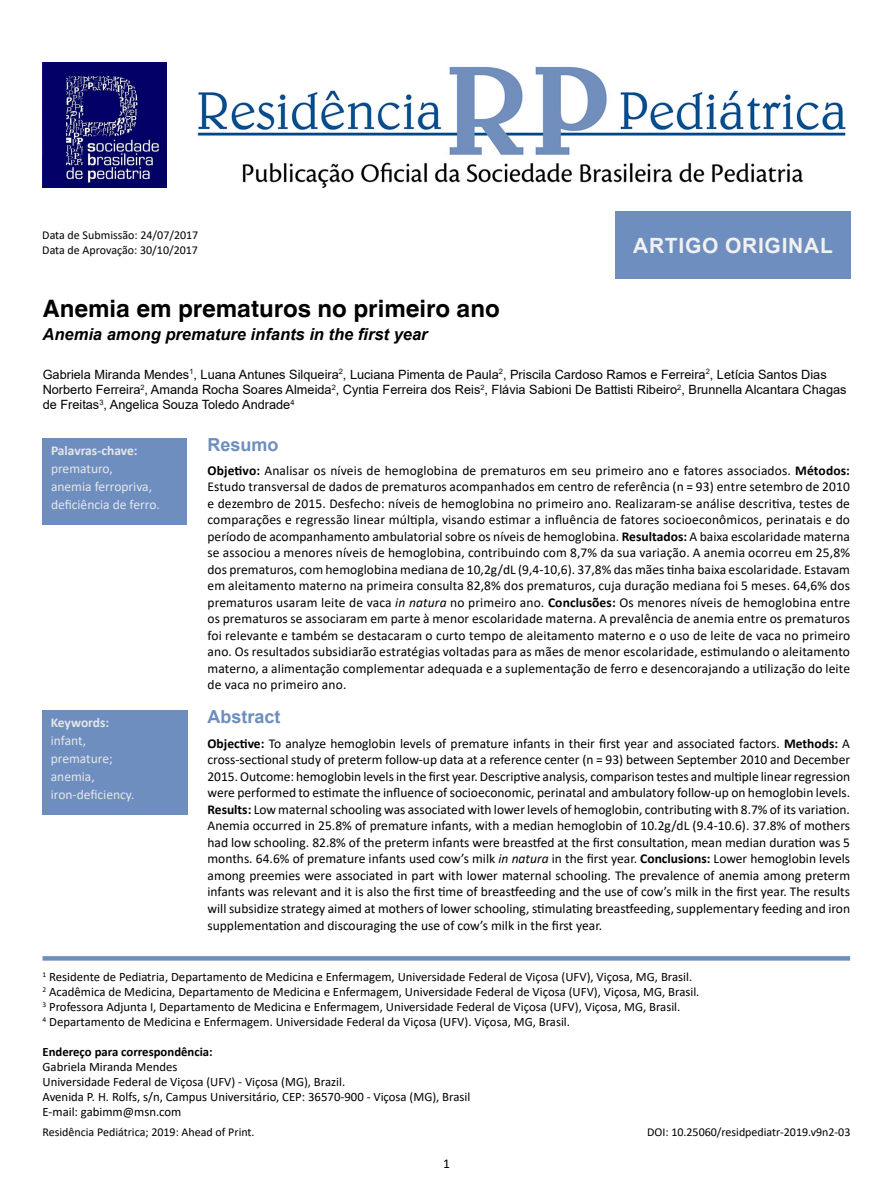
<style>
.page{position:relative;width:893px;height:1191px;background:#fff}
.page>*{position:absolute;margin:0;border:0;box-sizing:border-box;transform-origin:0 0}
.t1{font:700 24px "Helvetica World";color:#000}
.t2{font:700 21px "Arial";letter-spacing:.035em;color:#f1f1f2}
.t3{font:700 18px "Arial";color:#6e8ebf}
.t4{font:italic 700 16.5px "Arial";color:#000}
.t5{font:13.5px/16.5px "Calibri";color:#000;text-align:justify}
.t6{font:13.5px/18px "Calibri";color:#e6e7e8}
.t7{font:700 13.5px "Calibri";letter-spacing:-.005em;color:#e6e7e8}
.t8{font:12.75px/15px "Calibri";color:#000}
.t9{font:12.75px/15.3px "Arial";color:#000}
.t10{font:12.75px/15px "Calibri";color:#000101}
.t11{font:700 12.75px "Calibri";color:#000}
.t12{font:12px/15px "Calibri";color:#000}
.s1{font-weight:700}
.s2{font-style:italic}
</style>
<div class="page">
<svg style="left:43px;top:956px;width:807px;height:4px;fill:#6e8ebf"></svg>
<img style="left:197px;top:66px;width:649px;height:123px">
<img style="left:43px;top:62px;width:123px;height:126px">
<div style="left:43px;top:438px;width:144px;height:87px;background:#6e8ebf"></div>
<div style="left:42px;top:710px;width:145px;height:104px;background:#6e8ebf"></div>
<div style="left:615px;top:211px;width:235px;height:68px;background:#6e8ebf"></div>
<p class="t12" style="left:42px;top:227px;width:158px">Data de Submissão: 24/07/2017<br>Data de Aprovação: 30/10/2017</p>
<h1 class="t1" style="left:43px;top:295px;width:458px">Anemia em prematuros no primeiro ano</h1>
<p class="t4" style="left:43px;top:323px;width:387px">Anemia among premature infants in the first year</p>
<h2 class="t2" style="left:633px;top:231px;width:201px">ARTIGO ORIGINAL</h2>
<p class="t9" style="left:43px;top:366px;width:805px">Gabriela Miranda Mendes<sup>1</sup>, Luana Antunes Silqueira<sup>2</sup>, Luciana Pimenta de Paula<sup>2</sup>, Priscila Cardoso Ramos e Ferreira<sup>2</sup>, Letícia Santos Dias<br>Norberto Ferreira<sup>2</sup>, Amanda Rocha Soares Almeida<sup>2</sup>, Cyntia Ferreira dos Reis<sup>2</sup>, Flávia Sabioni De Battisti Ribeiro<sup>2</sup>, Brunnella Alcantara Chagas de Freitas<sup>3</sup>, Angelica Souza Toledo Andrade<sup>4</sup></p>
<p class="t7" style="left:51px;top:441px;width:88px">Palavras-chave:</p>
<p class="t6" style="left:51px;top:459px;width:110px">prematuro,<br>anemia ferropriva, deficiência de ferro.</p>
<p class="t7" style="left:51px;top:713px;width:60px">Keywords:</p>
<p class="t6" style="left:51px;top:731px;width:85px">infant, premature; anemia, iron-deficiency.</p>
<h3 class="t3" style="left:208px;top:432px;width:73px">Resumo</h3>
<p class="t5" style="left:208px;top:461px;width:644px"><span class="s1">Objetivo:</span> Analisar os níveis de hemoglobina de prematuros em seu primeiro ano e fatores associados. <span class="s1">Métodos:<br></span>Estudo transversal de dados de prematuros acompanhados em centro de referência (n = 93) entre setembro de 2010 e dezembro de 2015. Desfecho: níveis de hemoglobina no primeiro ano. Realizaram-se análise descritiva, testes de comparações e regressão linear múltipla, visando estimar a influência de fatores socioeconômicos, perinatais e do período de acompanhamento ambulatorial sobre os níveis de hemoglobina. <span class="s1">Resultados:</span> A baixa escolaridade materna se associou a menores níveis de hemoglobina, contribuindo com 8,7% da sua variação. A anemia ocorreu em 25,8% dos prematuros, com hemoglobina mediana de 10,2g/dL (9,4-10,6). 37,8% das mães tinha baixa escolaridade. Estavam em aleitamento materno na primeira consulta 82,8% dos prematuros, cuja duração mediana foi 5 meses. 64,6% dos prematuros usaram leite de vaca <span class="s2">in natura</span> no primeiro ano. <span class="s1">Conclusões:</span> Os menores níveis de hemoglobina entre os prematuros se associaram em parte à menor escolaridade materna. A prevalência de anemia entre os prematuros foi relevante e também se destacaram o curto tempo de aleitamento materno e o uso de leite de vaca no primeiro ano. Os resultados subsidiarão estratégias voltadas para as mães de menor escolaridade, estimulando o aleitamento materno, a alimentação complementar adequada e a suplementação de ferro e desencorajando a utilização do leite de vaca no primeiro ano.</p>
<h3 class="t3" style="left:208px;top:704px;width:75px">Abstract</h3>
<p class="t5" style="left:208px;top:735px;width:644px"><span class="s1">Objective:</span> To analyze hemoglobin levels of premature infants in their first year and associated factors. <span class="s1">Methods:</span> A cross-sectional study of preterm follow-up data at a reference center (n = 93) between September 2010 and December 2015. Outcome: hemoglobin levels in the first year. Descriptive analysis, comparison testes and multiple linear regression were performed to estimate the influence of socioeconomic, perinatal and ambulatory follow-up on hemoglobin levels.<br><span class="s1">Results:</span> Low maternal schooling was associated with lower levels of hemoglobin, contributing with 8.7% of its variation.<br>Anemia occurred in 25.8% of premature infants, with a median hemoglobin of 10.2g/dL (9.4-10.6). 37.8% of mothers had low schooling. 82.8% of the preterm infants were breastfed at the first consultation, mean median duration was 5 months. 64.6% of premature infants used cow’s milk <span class="s2">in natura</span> in the first year. <span class="s1">Conclusions:</span> Lower hemoglobin levels among preemies were associated in part with lower maternal schooling. The prevalence of anemia among preterm infants was relevant and it is also the first time of breastfeeding and the use of cow’s milk in the first year. The results will subsidize strategy aimed at mothers of lower schooling, stimulating breastfeeding, supplementary feeding and iron supplementation and discouraging the use of cow’s milk in the first year.</p>
<p class="t8" style="left:43px;top:968px;width:658px"><sup>1</sup> Residente de Pediatria, Departamento de Medicina e Enfermagem, Universidade Federal de Viçosa (UFV), Viçosa, MG, Brasil.<br><sup>2</sup> Acadêmica de Medicina, Departamento de Medicina e Enfermagem, Universidade Federal de Viçosa (UFV), Viçosa, MG, Brasil.<br><sup>3</sup> Professora Adjunta I, Departamento de Medicina e Enfermagem, Universidade Federal de Viçosa (UFV), Viçosa, MG, Brasil.<br><sup>4</sup> Departamento de Medicina e Enfermagem. Universidade Federal da Viçosa (UFV). Viçosa, MG, Brasil.</p>
<p class="t11" style="left:43px;top:1042px;width:172px">Endereço para correspondência:</p>
<p class="t10" style="left:43px;top:1058px;width:429px">Gabriela Miranda Mendes<br>Universidade Federal de Viçosa (UFV) - Viçosa (MG), Brazil.<br>Avenida P. H. Rolfs, s/n, Campus Universitário, CEP: 36570-900 - Viçosa (MG), Brasil E-mail: gabimm@msn.com</p>
<p class="t12" style="left:43px;top:1124px;width:214px">Residência Pediátrica; 2019: Ahead of Print.</p>
<p class="t5" style="left:443px;top:1154px;width:8px">1</p>
<p class="t12" style="left:647px;top:1124px;width:205px">DOI: 10.25060/residpediatr-2019.v9n2-03</p>
</div>
